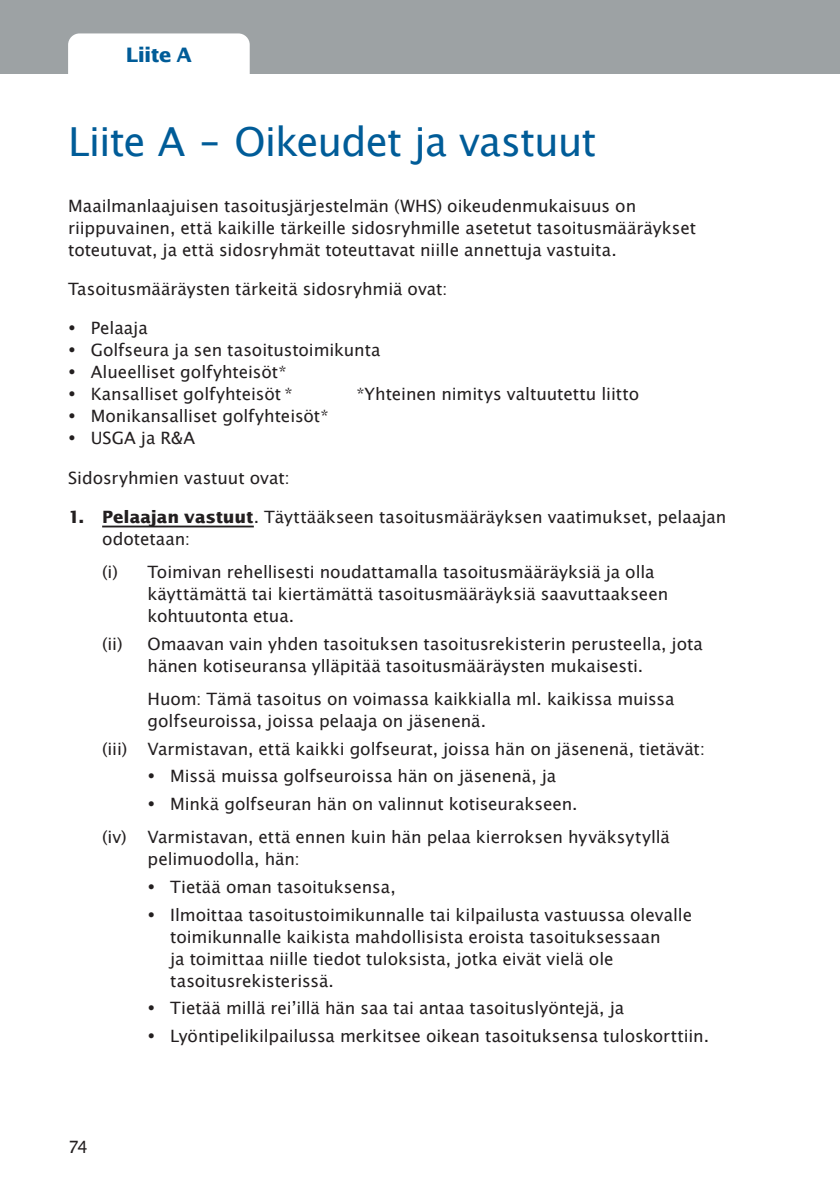
<style>
.page{position:relative;width:840px;height:1191px;background:#fff}
.page>*{position:absolute;margin:0;border:0;box-sizing:border-box;transform-origin:0 0}
.t1{font:40px "Lucida San Rom";letter-spacing:-.025em;color:#005c98}
.Section_name{font:700 20px "Lucida San";letter-spacing:-.03em;color:#005c98}
.body_text_8_5_11{font:17px/22px "Lucida San Rom";letter-spacing:-.005em;color:#231f20}
.Body_text_indent_2{font:17px/22px "Lucida San Rom";letter-spacing:-.005em;color:#231f20}
.s1{font-family:"Lucida San";font-weight:700}
</style>
<div class="page">
<div style="left:0;top:0;width:839px;height:74px;background:#9da2a4"></div>
<div style="left:68px;top:33px;width:181px;height:41px;background:#fff"></div>
<hr style="left:102px;top:525px;width:152px;height:2px;background:#231f20">
<p class="Section_name" style="left:126px;top:41px;width:67px">Liite A</p>
<h1 class="t1" style="left:68px;top:117px;width:529px">Liite A – Oikeudet ja vastuut</h1>
<p class="body_text_8_5_11" style="left:68px;top:196px;width:629px">Maailmanlaajuisen tasoitusjärjestelmän (WHS) oikeudenmukaisuus on riippuvainen, että kaikille tärkeille sidosryhmille asetetut tasoitusmääräykset toteutuvat, ja että sidosryhmät toteuttavat niille annettuja vastuita.</p>
<p class="body_text_8_5_11" style="left:68px;top:279px;width:381px">Tasoitusmääräysten tärkeitä sidosryhmiä ovat:</p>
<p class="body_text_8_5_11" style="left:68px;top:318px;width:81px">• Pelaaja</p>
<p class="body_text_8_5_11" style="left:68px;top:340px;width:314px">• Golfseura ja sen tasoitustoimikunta</p>
<p class="body_text_8_5_11" style="left:68px;top:362px;width:220px">• Alueelliset golfyhteisöt*</p>
<p class="body_text_8_5_11" style="left:68px;top:384px;width:226px">• Kansalliset golfyhteisöt *</p>
<p class="body_text_8_5_11" style="left:356px;top:384px;width:284px">*Yhteinen nimitys valtuutettu liitto</p>
<p class="body_text_8_5_11" style="left:68px;top:406px;width:262px">• Monikansalliset golfyhteisöt*</p>
<p class="body_text_8_5_11" style="left:68px;top:428px;width:128px">• USGA ja R&amp;A</p>
<p class="body_text_8_5_11" style="left:68px;top:467px;width:223px">Sidosryhmien vastuut ovat:</p>
<p class="body_text_8_5_11" style="left:102px;top:506px;width:625px;text-indent:-34px"><span class="s1">1. Pelaajan vastuut</span>. Täyttääkseen tasoitusmääräyksen vaatimukset, pelaajan odotetaan:</p>
<p class="body_text_8_5_11" style="left:147px;top:561px;width:522px;text-indent:-45px">(i) Toimivan rehellisesti noudattamalla tasoitusmääräyksiä ja olla käyttämättä tai kiertämättä tasoitusmääräyksiä saavuttaakseen kohtuutonta etua.</p>
<p class="body_text_8_5_11" style="left:147px;top:633px;width:556px;text-indent:-45px">(ii) Omaavan vain yhden tasoituksen tasoitusrekisterin perusteella, jota hänen kotiseuransa ylläpitää tasoitusmääräysten mukaisesti.</p>
<p class="Body_text_indent_2" style="left:147px;top:688px;width:528px">Huom: Tämä tasoitus on voimassa kaikkialla ml. kaikissa muissa golfseuroissa, joissa pelaaja on jäsenenä.</p>
<p class="body_text_8_5_11" style="left:102px;top:738px;width:604px">(iii) Varmistavan, että kaikki golfseurat, joissa hän on jäsenenä, tietävät:</p>
<p class="body_text_8_5_11" style="left:147px;top:765px;width:410px">• Missä muissa golfseuroissa hän on jäsenenä, ja</p>
<p class="body_text_8_5_11" style="left:147px;top:793px;width:431px">• Minkä golfseuran hän on valinnut kotiseurakseen.</p>
<p class="body_text_8_5_11" style="left:147px;top:826px;width:523px;text-indent:-45px">(iv) Varmistavan, että ennen kuin hän pelaa kierroksen hyväksytyllä pelimuodolla, hän:</p>
<p class="body_text_8_5_11" style="left:147px;top:876px;width:249px">• Tietää oman tasoituksensa,</p>
<p class="body_text_8_5_11" style="left:170px;top:904px;width:523px;text-indent:-23px">• Ilmoittaa tasoitustoimikunnalle tai kilpailusta vastuussa olevalle toimikunnalle kaikista mahdollisista eroista tasoituksessaan<br>ja toimittaa niille tiedot tuloksista, jotka eivät vielä ole tasoitusrekisterissä.</p>
<p class="body_text_8_5_11" style="left:147px;top:997px;width:478px">• Tietää millä rei’illä hän saa tai antaa tasoituslyöntejä, ja</p>
<p class="body_text_8_5_11" style="left:147px;top:1025px;width:562px">• Lyöntipelikilpailussa merkitsee oikean tasoituksensa tuloskorttiin.</p>
<p class="body_text_8_5_11" style="left:68px;top:1136px;width:21px">74</p>
</div>
